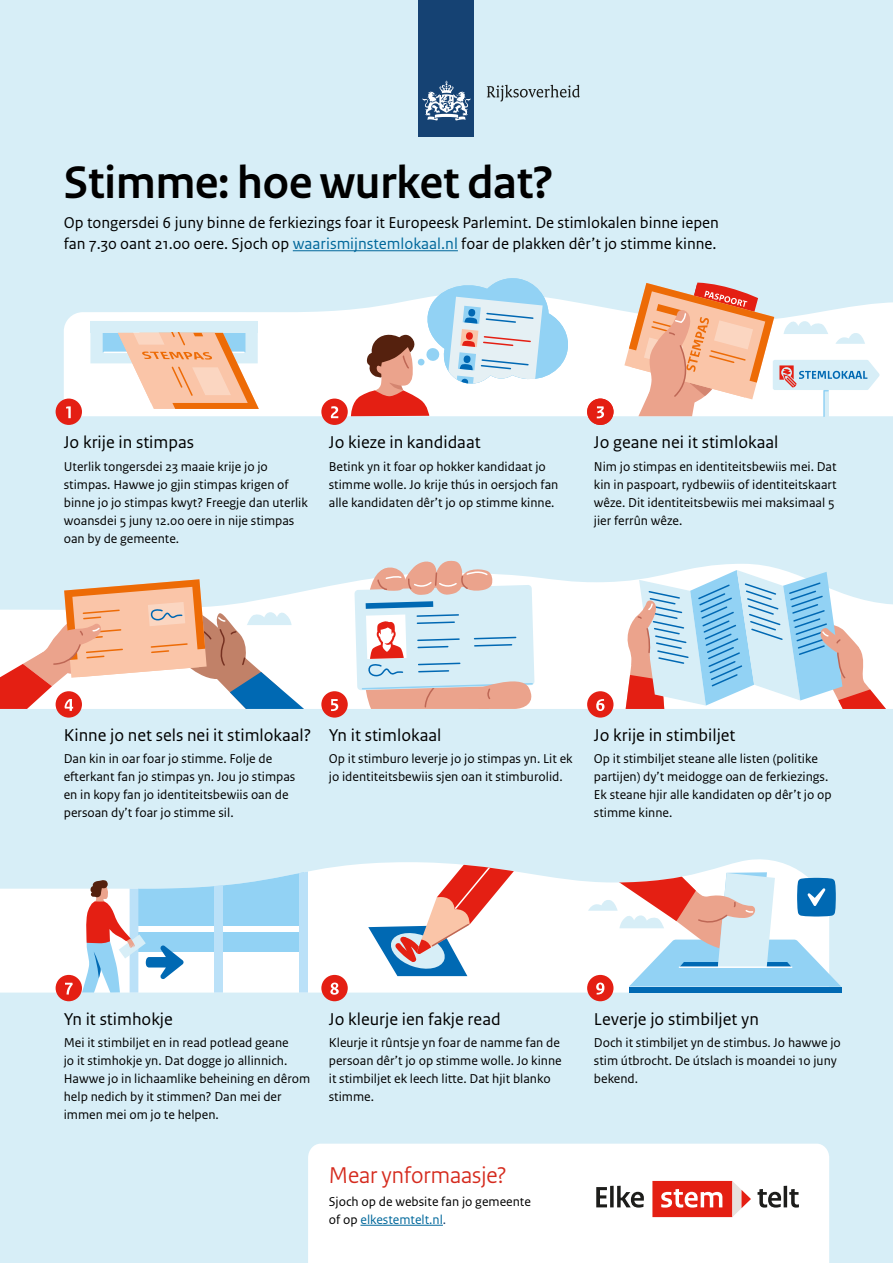
<style>
.page{position:relative;width:893px;height:1263px;background:#d7eef7}
.page>*{position:absolute;margin:0;border:0;box-sizing:border-box;transform-origin:0 0}
.Titel{font:700 48px "Rijksoverheid Sans Heading";color:#000}
.Kopje_meer_info{font:24px "Rijksoverheid Sans Heading";color:#d52b1e}
.Kopje{font:18px "Rijksoverheid Sans Text";color:#000}
.Inleiding{font:16.5px/21px "Rijksoverheid Sans Text";color:#000}
.t1{font:13.5px/18px "Rijksoverheid Sans Text";color:#000}
.s1{color:#01689b}
.s2{color:#154273}
</style>
<div class="page">
<div style="left:308px;top:1144px;width:521px;height:119px;background:#fff"></div>
<svg style="left:652px;top:1181px;width:99px;height:36px;background:#ea625a"></svg>
<svg style="left:596px;top:1187px;width:11px;height:20px"></svg>
<svg style="left:610px;top:1186px;width:4px;height:21px"></svg>
<svg style="left:617px;top:1186px;width:27px;height:21px"></svg>
<svg style="left:758px;top:1189px;width:23px;height:18px"></svg>
<hr style="left:784px;top:1186px;width:3px;height:21px;background:#1d1d1b">
<svg style="left:789px;top:1189px;width:10px;height:18px"></svg>
<svg style="left:64px;top:301px;width:829px;height:115px;background:#f9fcfd"></svg>
<svg style="left:304px;top:564px;width:589px;height:145px;fill:#fff"></svg>
<svg style="left:0;top:863px;width:588px;height:129px;background:#f9fcfd"></svg>
<svg style="left:624px;top:283px;width:256px;height:134px"></svg>
<svg style="left:354px;top:560px;width:183px;height:149px"></svg>
<svg style="left:623px;top:570px;width:263px;height:139px"></svg>
<svg style="left:90px;top:321px;width:169px;height:88px"></svg>
<svg style="left:351px;top:278px;width:219px;height:138px"></svg>
<svg style="left:138px;top:863px;width:161px;height:88px;fill:#92d2f4"></svg>
<div style="left:130px;top:926px;width:169px;height:6px;background:#fff"></div>
<div style="left:299px;top:859px;width:9px;height:133px;background:#bbe1f8"></div>
<div style="left:130px;top:878px;width:8px;height:114px;background:#d7eef7"></div>
<div style="left:214px;top:870px;width:9px;height:122px;background:#bbe1f8"></div>
<svg style="left:368px;top:862px;width:158px;height:114px;background:#ddc9ce"></svg>
<svg style="left:82px;top:880px;width:102px;height:112px;background:#bfc8d8"></svg>
<div style="left:321px;top:399px;width:27px;height:26px;background:#e41f13;border-radius:50%"></div>
<svg style="left:331px;top:406px;width:7px;height:12px"></svg>
<div style="left:587px;top:399px;width:26px;height:26px;background:#e41f13;border-radius:50%"></div>
<svg style="left:597px;top:406px;width:7px;height:12px"></svg>
<div style="left:587px;top:691px;width:26px;height:27px;background:#e41f13;border-radius:50%"></div>
<svg style="left:596px;top:699px;width:8px;height:12px"></svg>
<div style="left:321px;top:975px;width:27px;height:26px;background:#e41f13;border-radius:50%"></div>
<svg style="left:330px;top:982px;width:9px;height:13px"></svg>
<div style="left:587px;top:975px;width:26px;height:26px;background:#e41f13;border-radius:50%"></div>
<svg style="left:588px;top:859px;width:253px;height:135px"></svg>
<div style="left:56px;top:399px;width:26px;height:26px;background:#e41f13;border-radius:50%"></div>
<svg style="left:66px;top:406px;width:5px;height:12px"></svg>
<div style="left:56px;top:691px;width:26px;height:27px;background:#e41f13;border-radius:50%"></div>
<svg style="left:0;top:579px;width:304px;height:132px"></svg>
<div style="left:321px;top:691px;width:27px;height:27px;background:#e41f13;border-radius:50%"></div>
<svg style="left:331px;top:699px;width:7px;height:12px"></svg>
<div style="left:56px;top:975px;width:26px;height:26px;background:#e41f13;border-radius:50%"></div>
<svg style="left:65px;top:983px;width:8px;height:11px"></svg>
<div style="left:419px;top:0;width:55px;height:136px;background:#154273"></div>
<svg style="left:423px;top:81px;width:47px;height:40px"></svg>
<svg style="left:487px;top:85px;width:93px;height:16px"></svg>
<hr style="left:293px;top:250px;width:165px;height:1px;background:#01689b">
<hr style="left:360px;top:1225px;width:83px;height:1px;background:#01689b">
<h1 class="Titel" style="left:64px;top:155px;width:491px">Stimme: hoe wurket dat?</h1>
<p class="Inleiding" style="left:64px;top:212px;width:657px">Op tongersdei 6 juny binne de ferkiezings foar it Europeesk Parlemint. De stimlokalen binne iepen fan 7.30 oant 21.00 oere. Sjoch op <span class="s1">waarismijnstemlokaal.nl</span> foar de plakken dêr’t jo stimme kinne.</p>
<h2 class="Kopje" style="left:64px;top:432px;width:132px">Jo krije in stimpas</h2>
<p class="t1" style="left:64px;top:457px;width:246px">Uterlik tongersdei 23 maaie krije jo jo stimpas. Hawwe jo gjin stimpas krigen of binne jo jo stimpas kwyt? Freegje dan uterlik woansdei 5 juny 12.00 oere in nije stimpas oan by de gemeente.</p>
<h2 class="Kopje" style="left:329px;top:432px;width:153px">Jo kieze in kandidaat</h2>
<p class="t1" style="left:329px;top:457px;width:231px">Betink yn it foar op hokker kandidaat jo stimme wolle. Jo krije thús in oersjoch fan alle kandidaten dêr’t jo op stimme kinne.</p>
<h2 class="Kopje" style="left:594px;top:432px;width:186px">Jo geane nei it stimlokaal</h2>
<p class="t1" style="left:594px;top:457px;width:244px">Nim jo stimpas en identiteitsbewiis mei. Dat kin in paspoart, rydbewiis of identiteitskaart wêze. Dit identiteitsbewiis mei maksimaal 5 jier ferrûn wêze.</p>
<h2 class="Kopje" style="left:64px;top:725px;width:249px">Kinne jo net sels nei it stimlokaal?</h2>
<p class="t1" style="left:64px;top:750px;width:233px">Dan kin in oar foar jo stimme. Folje de efterkant fan jo stimpas yn. Jou jo stimpas en in kopy fan jo identiteitsbewiis oan de persoan dy’t foar jo stimme sil.</p>
<h2 class="Kopje" style="left:329px;top:725px;width:114px">Yn it stimlokaal</h2>
<p class="t1" style="left:329px;top:750px;width:245px">Op it stimburo leverje jo jo stimpas yn. Lit ek jo identiteitsbewiis sjen oan it stimburolid.</p>
<h2 class="Kopje" style="left:594px;top:725px;width:143px">Jo krije in stimbiljet</h2>
<p class="t1" style="left:594px;top:750px;width:239px">Op it stimbiljet steane alle listen (politike partijen) dy’t meidogge oan de ferkiezings.<br>Ek steane hjir alle kandidaten op dêr’t jo op stimme kinne.</p>
<h2 class="Kopje" style="left:64px;top:1008px;width:111px">Yn it stimhokje</h2>
<p class="t1" style="left:64px;top:1033px;width:248px">Mei it stimbiljet en in read potlead geane<br>jo it stimhokje yn. Dat dogge jo allinnich.<br>Hawwe jo in lichaamlike beheining en dêrom help nedich by it stimmen? Dan mei der immen mei om jo te helpen.</p>
<h2 class="Kopje" style="left:329px;top:1008px;width:173px">Jo kleurje ien fakje read</h2>
<p class="t1" style="left:329px;top:1033px;width:234px">Kleurje it rûntsje yn foar de namme fan de persoan dêr’t jo op stimme wolle. Jo kinne it stimbiljet ek leech litte. Dat hjit blanko stimme.</p>
<h3 class="Kopje_meer_info" style="left:329px;top:1161px;width:179px">Mear ynformaasje?</h3>
<p class="t1" style="left:329px;top:1193px;width:204px">Sjoch op de website fan jo gemeente of op <span class="s1">elkestemtelt.nl</span><span class="s2">.</span></p>
<h2 class="Kopje" style="left:594px;top:1008px;width:167px">Leverje jo stimbiljet yn</h2>
<p class="t1" style="left:594px;top:1033px;width:249px">Doch it stimbiljet yn de stimbus. Jo hawwe jo stim útbrocht. De útslach is moandei 10 juny bekend.</p>
</div>
